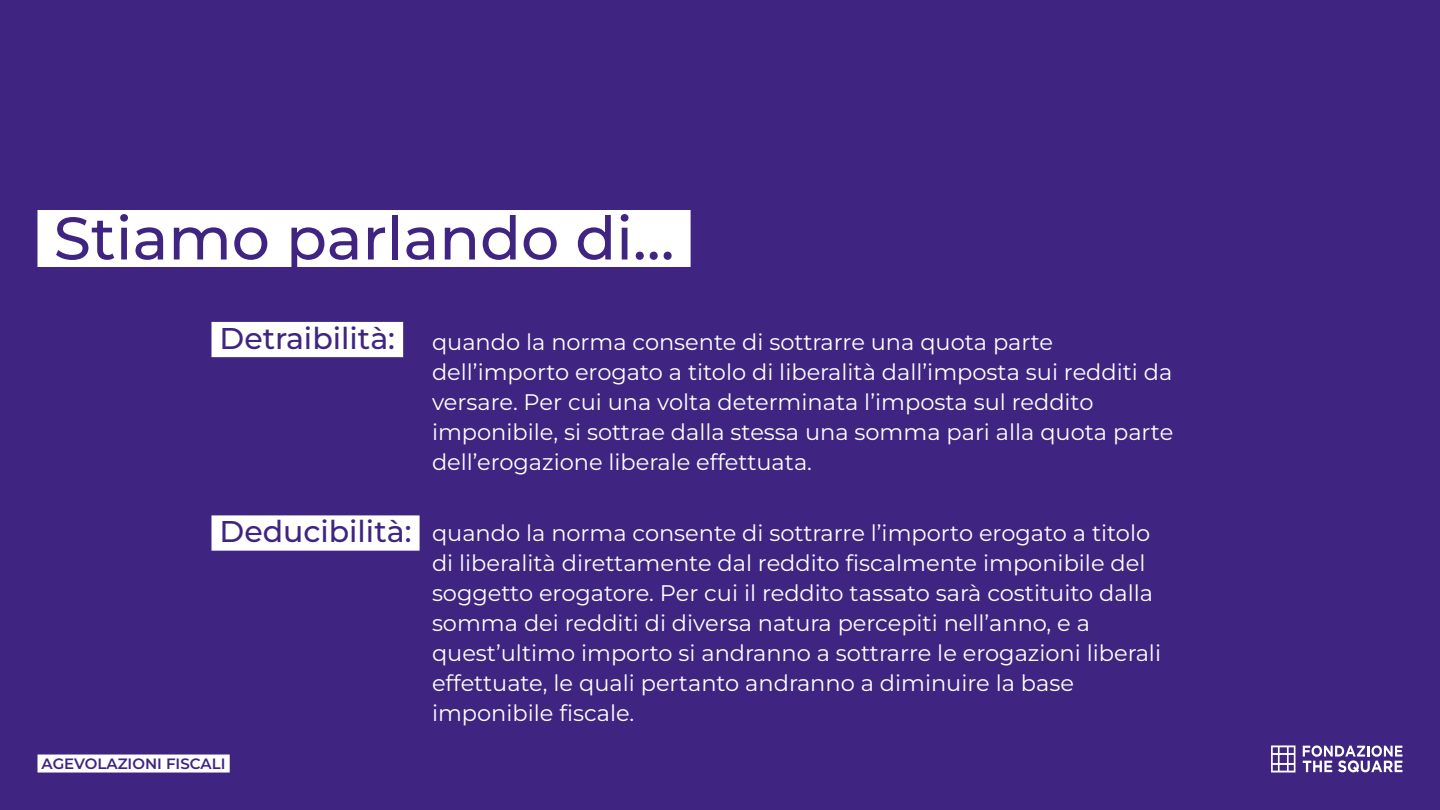
<style>
.page{position:relative;width:1440px;height:810px;background:#3f2581}
.page>*{position:absolute;margin:0;border:0;box-sizing:border-box;transform-origin:0 0}
.t1{font:500 60px "Montserrat";color:#3f2581}
.t2{font:500 30px "Montserrat";color:#3f2581}
.t3{font:22.5px/30px "Montserrat";color:#fff}
.t4{font:600 15px "Montserrat";color:#3f2581}
</style>
<div class="page">
<div style="left:38px;top:755px;width:192px;height:18px;background:#fff"></div>
<svg style="left:1303px;top:745px;width:100px;height:27px"></svg>
<svg style="left:1271px;top:745px;width:24px;height:28px"></svg>
<div style="left:38px;top:210px;width:653px;height:57px;background:#fff"></div>
<div style="left:212px;top:322px;width:191px;height:35px;background:#fff"></div>
<div style="left:212px;top:515px;width:208px;height:36px;background:#fff"></div>
<h1 class="t1" style="left:54px;top:198px;width:622px">Stiamo parlando di…</h1>
<h2 class="t2" style="left:220px;top:318px;width:177px">Detraibilità:</h2>
<h2 class="t2" style="left:220px;top:511px;width:193px">Deducibilità:</h2>
<p class="t4" style="left:42px;top:753px;width:185px">AGEVOLAZIONI FISCALI</p>
<p class="t3" style="left:432px;top:326px;width:743px">quando la norma consente di sottrarre una quota parte dell’importo erogato a titolo di liberalità dall’imposta sui redditi da versare. Per cui una volta determinata l’imposta sul reddito imponibile, si sottrae dalla stessa una somma pari alla quota parte dell’erogazione liberale effettuata.</p>
<p class="t3" style="left:432px;top:517px;width:731px">quando la norma consente di sottrarre l’importo erogato a titolo di liberalità direttamente dal reddito fiscalmente imponibile del soggetto erogatore. Per cui il reddito tassato sarà costituito dalla somma dei redditi di diversa natura percepiti nell’anno, e a quest’ultimo importo si andranno a sottrarre le erogazioni liberali effettuate, le quali pertanto andranno a diminuire la base imponibile fiscale.</p>
</div>
